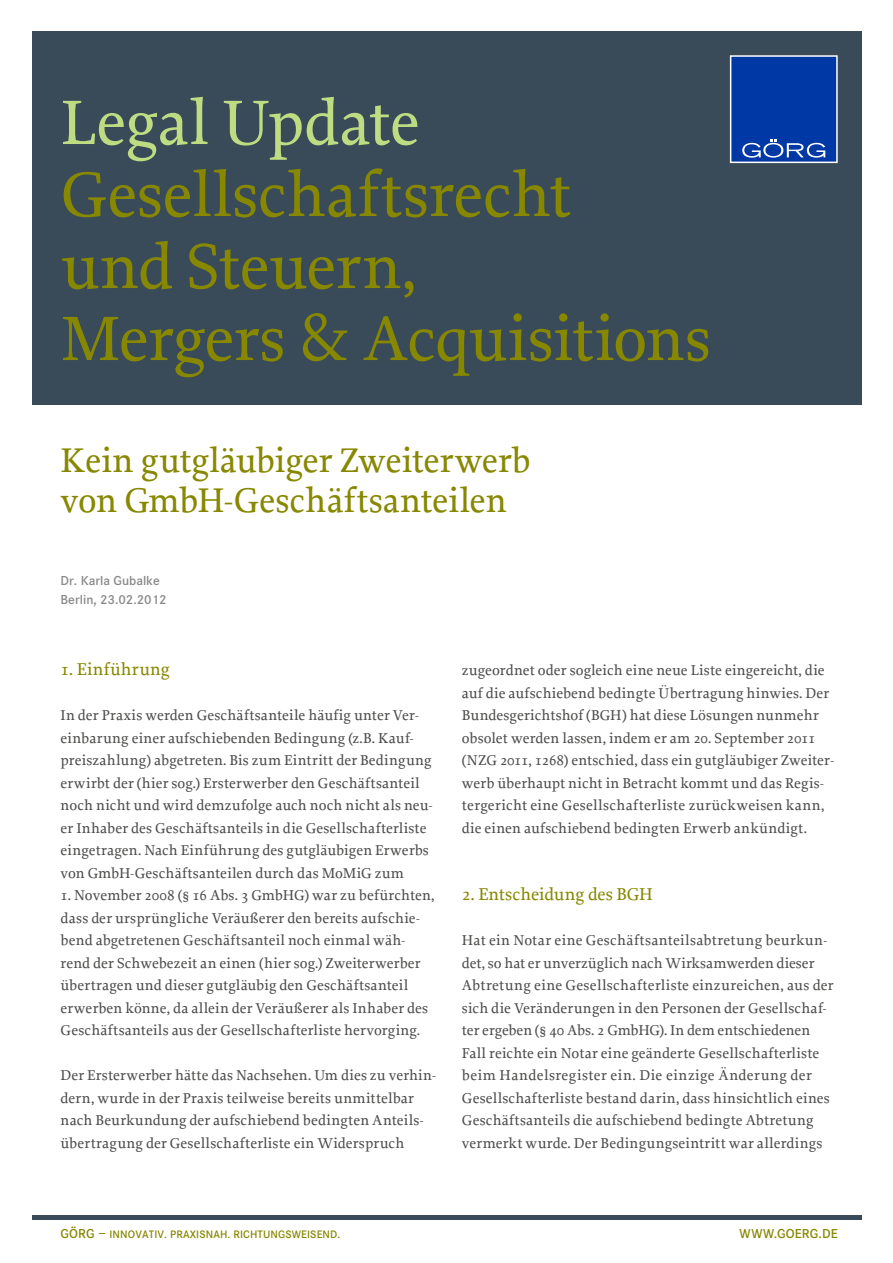
<style>
.page{position:relative;width:893px;height:1263px;background:#fff}
.page>*{position:absolute;margin:0;border:0;box-sizing:border-box;transform-origin:0 0}
.t1{font:500 66px/72px "Proforma";letter-spacing:-.01em;color:#878700}
.t2{font:500 66px "Proforma";letter-spacing:-.01em;color:#bedc82}
.t3{font:500 36px/40.5px "Proforma";letter-spacing:-.005em;color:#878700}
.t4{font:500 18px "Proforma";letter-spacing:.005em;color:#878700}
.t5{font:500 15px/22.5px "Proforma";letter-spacing:.01em;color:#4d4d4c}
.t6{font:600 13.5px/19.5px "Corporate S";color:#888}
.t7{font:600 13.5px "Corporate S";letter-spacing:.01em;color:#878700}
.t8{font:600 11.25px "Corporate S";letter-spacing:.01em;color:#878700}
.s1{font-size:13.5px}
</style>
<div class="page">
<div style="left:32px;top:1215px;width:829px;height:5px;background:#394b58"></div>
<div style="left:32px;top:32px;width:829px;height:373px;background:#394b58"></div>
<div style="left:731px;top:56px;width:106px;height:106px;background:#0039a6"></div>
<div style="left:730px;top:55px;width:108px;height:108px;border:2px solid #fff"></div>
<svg style="left:742px;top:140px;width:83px;height:18px"></svg>
<h1 class="t2" style="left:61px;top:82px;width:361px">Legal Update</h1>
<h1 class="t1" style="left:61px;top:158px;width:652px">Gesellschaftsrecht<br>und Steuern,<br>Mergers &amp; Acquisitions</h1>
<h2 class="t3" style="left:61px;top:439px;width:472px">Kein gutgläubiger Zweiterwerb von GmbH-Geschäftsanteilen</h2>
<p class="t6" style="left:61px;top:571px;width:108px">Dr. Karla Gubalke<br>Berlin, 23.02.2012</p>
<p class="t4" style="left:61px;top:658px;width:111px">1. Einführung</p>
<p class="t5" style="left:61px;top:704px;width:373px">In der Praxis werden Geschäftsanteile häufig unter Ver&shy;einbarung einer aufschiebenden Bedingung (z.B. Kauf&shy;preiszahlung) abgetreten. Bis zum Eintritt der Bedingung erwirbt der (hier sog.) Ersterwerber den Geschäftsanteil noch nicht und wird demzufolge auch noch nicht als neu&shy;er Inhaber des Geschäftsanteils in die Gesellschafterliste eingetragen. Nach Einführung des gutgläubigen Erwerbs von GmbH-Geschäftsanteilen durch das MoMiG zum</p>
<p class="t5" style="left:61px;top:884px;width:376px">1. November 2008 (§ 16 Abs. 3 GmbHG) war zu befürchten, dass der ursprüngliche Veräußerer den bereits aufschie&shy;bend abgetretenen Geschäftsanteil noch einmal wäh&shy;rend der Schwebezeit an einen (hier sog.) Zweiterwerber übertragen und dieser gutgläubig den Geschäftsanteil erwerben könne, da allein der Veräußerer als Inhaber des Geschäftsanteils aus der Gesellschafterliste hervorging.</p>
<p class="t5" style="left:61px;top:1064px;width:377px">Der Ersterwerber hätte das Nachsehen. Um dies zu verhin&shy;dern, wurde in der Praxis teilweise bereits unmittelbar nach Beurkundung der aufschiebend bedingten Anteils&shy;übertragung der Gesellschafterliste ein Widerspruch</p>
<p class="t5" style="left:462px;top:659px;width:374px">zugeordnet oder sogleich eine neue Liste eingereicht, die auf die aufschiebend bedingte Übertragung hinwies. Der Bundesgerichtshof (BGH) hat diese Lösungen nunmehr obsolet werden lassen, indem er am 20. September 2011 (NZG 2011, 1268) entschied, dass ein gutgläubiger Zweiter&shy;werb überhaupt nicht in Betracht kommt und das Regis&shy;tergericht eine Gesellschafterliste zurückweisen kann, die einen aufschiebend bedingten Erwerb ankündigt.</p>
<p class="t4" style="left:462px;top:883px;width:192px">2. Entscheidung des BGH</p>
<p class="t5" style="left:462px;top:929px;width:373px">Hat ein Notar eine Geschäftsanteilsabtretung beurkun&shy;det, so hat er unverzüglich nach Wirksamwerden dieser Abtretung eine Gesellschafterliste einzureichen, aus der sich die Veränderungen in den Personen der Gesellschaf&shy;ter ergeben (§ 40 Abs. 2 GmbHG). In dem entschiedenen Fall reichte ein Notar eine geänderte Gesellschafterliste beim Handelsregister ein. Die einzige Änderung der Gesellschafterliste bestand darin, dass hinsichtlich eines Geschäftsanteils die aufschiebend bedingte Abtretung vermerkt wurde. Der Bedingungseintritt war allerdings</p>
<p class="t8" style="left:61px;top:1227px;width:281px"><span class="s1">GÖRG –</span> INNOVATIV. PRAXISNAH. RICHTUNGSWEISEND.</p>
<p class="t7" style="left:740px;top:1225px;width:100px">www.goerg.de</p>
</div>
